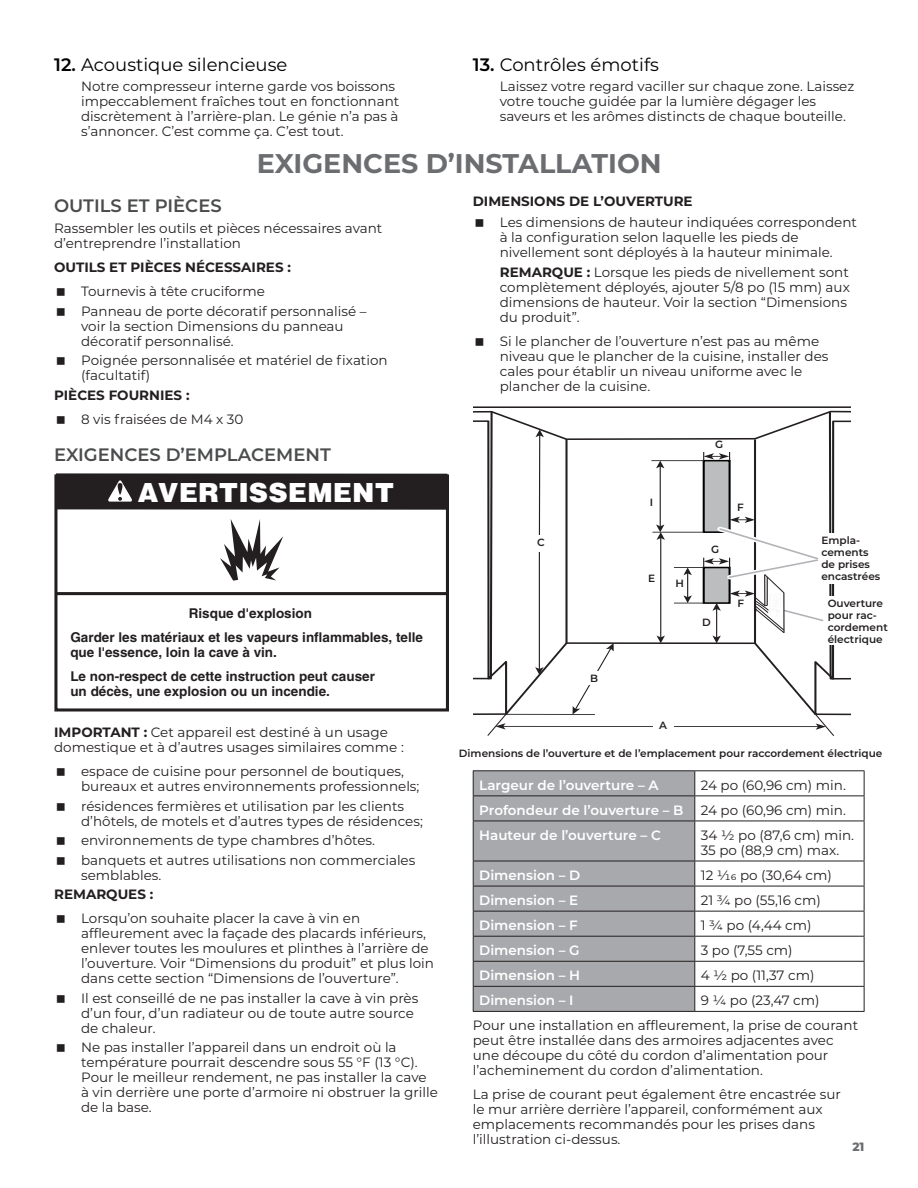
<style>
.page{position:relative;width:918px;height:1188px;background:#fff}
.page>*{position:absolute;margin:0;border:0;box-sizing:border-box;transform-origin:0 0}
.JA_Section_Header{font:700 27px "Montserrat";color:#6c6d70}
.t1{font:900 27px "Helvetica";color:#fff}
.t2{font:18px "Montserrat";color:#000}
.JA_Subtopic_header{font:600 18px "Montserrat";color:#4b4c4d}
.JA_Body{font:13.5px/15px "Montserrat";color:#231f20}
.JA_Body_indent_for_l{font:13.5px/15px "Montserrat";color:#231f20}
.t3{font:700 13.5px/23.2px "Helvetica";color:#231f20;text-align:center}
.Body{font:13.5px/15px "Montserrat";color:#231f20}
.Body_indent_for_list{font:13.5px/15px "Montserrat";color:#231f20}
.Body-2{font:600 13.5px "Montserrat";color:#fff}
.JA_Body_Bold{font:700 13.5px "Montserrat";color:#231f20}
.JA_Body-2{font:700 13.5px "Montserrat";color:#231f20}
.t4{font:800 12px "Montserrat";color:#6c6d70}
.JA_Callouts{font:600 10.5px/12px "Montserrat";color:#231f20}
.s1{font-weight:600;color:#040101}
.s2{font-weight:700}
</style>
<div class="page">
<div style="left:474px;top:771px;width:220px;height:240px;background:#a8a9ad"></div>
<hr style="left:473px;top:770px;width:222px;height:1px;background:#231f20">
<hr style="left:695px;top:770px;width:170px;height:1px;background:#231f20">
<hr style="left:473px;top:795px;width:222px;height:1px;background:#231f20">
<svg style="left:473px;top:771px;width:1px;height:50px"></svg>
<hr style="left:695px;top:795px;width:170px;height:1px;background:#231f20">
<svg style="left:694px;top:771px;width:1px;height:50px"></svg>
<svg style="left:864px;top:771px;width:1px;height:50px"></svg>
<hr style="left:473px;top:821px;width:222px;height:1px;background:#231f20">
<hr style="left:473px;top:821px;width:1px;height:40px;background:#231f20">
<hr style="left:695px;top:821px;width:170px;height:1px;background:#231f20">
<hr style="left:694px;top:821px;width:1px;height:40px;background:#231f20">
<hr style="left:864px;top:821px;width:1px;height:40px;background:#231f20">
<hr style="left:473px;top:861px;width:222px;height:1px;background:#231f20">
<hr style="left:695px;top:861px;width:170px;height:1px;background:#231f20">
<hr style="left:473px;top:886px;width:222px;height:1px;background:#231f20">
<hr style="left:695px;top:886px;width:170px;height:1px;background:#231f20">
<hr style="left:473px;top:911px;width:222px;height:1px;background:#231f20">
<hr style="left:695px;top:911px;width:170px;height:1px;background:#231f20">
<hr style="left:473px;top:936px;width:222px;height:1px;background:#231f20">
<hr style="left:695px;top:936px;width:170px;height:1px;background:#231f20">
<hr style="left:473px;top:961px;width:222px;height:1px;background:#231f20">
<hr style="left:695px;top:961px;width:170px;height:1px;background:#231f20">
<hr style="left:473px;top:986px;width:222px;height:1px;background:#231f20">
<svg style="left:473px;top:861px;width:1px;height:150px"></svg>
<hr style="left:695px;top:986px;width:170px;height:1px;background:#231f20">
<svg style="left:694px;top:861px;width:1px;height:150px"></svg>
<svg style="left:864px;top:861px;width:1px;height:150px"></svg>
<hr style="left:473px;top:1011px;width:222px;height:1px;background:#231f20">
<hr style="left:695px;top:1011px;width:170px;height:1px;background:#231f20">
<hr style="left:55px;top:592px;width:392px;height:3px;background:#231f20">
<div style="left:54px;top:474px;width:395px;height:238px;border:3px solid #231f20"></div>
<div style="left:56px;top:473px;width:391px;height:37px;background:#231f20"></div>
<svg style="left:108px;top:480px;width:24px;height:22px"></svg>
<svg style="left:220px;top:519px;width:63px;height:62px"></svg>
<hr style="left:473px;top:406px;width:378px;height:2px;background:#231f20">
<svg style="left:473px;top:410px;width:378px;height:326px"></svg>
<div style="left:534px;top:536px;width:14px;height:11px;background:#fff"></div>
<div style="left:828px;top:596px;width:64px;height:49px;background:#fff"></div>
<div style="left:821px;top:534px;width:61px;height:50px;background:#fff"></div>
<p class="t2" style="left:473px;top:53px;width:188px"><span class="s1">13.</span> Contrôles émotifs</p>
<p class="JA_Body_indent_for_l" style="left:500px;top:78px;width:356px">Laissez votre regard vaciller sur chaque zone. Laissez votre touche guidée par la lumière dégager les saveurs et les arômes distincts de chaque bouteille.</p>
<p class="JA_Section_Header" style="left:257px;top:144px;width:406px">EXIGENCES D’INSTALLATION</p>
<p class="t2" style="left:54px;top:53px;width:235px"><span class="s1">12.</span> Acoustique silencieuse</p>
<p class="JA_Body_indent_for_l" style="left:81px;top:78px;width:320px">Notre compresseur interne garde vos boissons impeccablement fraîches tout en fonctionnant discrètement à l’arrière-plan. Le génie n’a pas à s’annoncer. C’est comme ça. C’est tout.</p>
<p class="JA_Subtopic_header" style="left:54px;top:193px;width:169px">OUTILS ET PIÈCES</p>
<p class="JA_Body" style="left:54px;top:221px;width:330px">Rassembler les outils et pièces nécessaires avant d’entreprendre l’installation</p>
<p class="JA_Body_Bold" style="left:54px;top:258px;width:238px">OUTILS ET PIÈCES NÉCESSAIRES :</p>
<p class="JA_Body" style="left:81px;top:284px;width:185px">Tournevis à tête cruciforme</p>
<p class="JA_Body" style="left:81px;top:303px;width:287px">Panneau de porte décoratif personnalisé – voir la section Dimensions du panneau décoratif personnalisé.</p>
<p class="JA_Body" style="left:81px;top:353px;width:308px">Poignée personnalisée et matériel de fixation (facultatif)</p>
<p class="JA_Body_Bold" style="left:54px;top:385px;width:137px">PIÈCES FOURNIES :</p>
<p class="JA_Body" style="left:81px;top:411px;width:164px">8 vis fraisées de M4 x 30</p>
<p class="JA_Subtopic_header" style="left:54px;top:442px;width:278px">EXIGENCES D’EMPLACEMENT</p>
<p class="t1" style="left:138px;top:476px;width:258px">AVERTISSEMENT</p>
<p class="t3" style="left:70px;top:602px;width:354px">Risque d'explosion<br>Garder les matériaux et les vapeurs inflammables, telle</p>
<p class="t3" style="left:70px;top:641px;width:306px;text-align:left">que l'essence, loin la cave à vin.<br>Le non-respect de cette instruction peut causer</p>
<p class="t3" style="left:70px;top:680px;width:261px">un décès, une explosion ou un incendie.</p>
<p class="JA_Body" style="left:54px;top:725px;width:351px"><span class="s2">IMPORTANT :</span> Cet appareil est destiné à un usage domestique et à d’autres usages similaires comme :</p>
<p class="JA_Body" style="left:81px;top:764px;width:340px">espace de cuisine pour personnel de boutiques, bureaux et autres environnements professionnels;</p>
<p class="JA_Body" style="left:81px;top:798px;width:343px">résidences fermières et utilisation par les clients d’hôtels, de motels et d’autres types de résidences;</p>
<p class="JA_Body" style="left:81px;top:833px;width:295px">environnements de type chambres d’hôtes.</p>
<p class="JA_Body" style="left:81px;top:852px;width:336px">banquets et autres utilisations non commerciales semblables.</p>
<p class="JA_Body-2" style="left:54px;top:885px;width:101px">REMARQUES :</p>
<p class="JA_Body" style="left:81px;top:911px;width:354px">Lorsqu’on souhaite placer la cave à vin en affleurement avec la façade des placards inférieurs, enlever toutes les moulures et plinthes à l’arrière de l’ouverture. Voir “Dimensions du produit” et plus loin dans cette section “Dimensions de l’ouverture”.</p>
<p class="JA_Body" style="left:81px;top:990px;width:339px">Il est conseillé de ne pas installer la cave à vin près d’un four, d’un radiateur ou de toute autre source de chaleur.</p>
<p class="JA_Body" style="left:81px;top:1040px;width:358px">Ne pas installer l’appareil dans un endroit où la température pourrait descendre sous 55 °F (13 °C).<br>Pour le meilleur rendement, ne pas installer la cave à vin derrière une porte d’armoire ni obstruer la grille de la base.</p>
<p class="JA_Body_Bold" style="left:473px;top:192px;width:221px">DIMENSIONS DE L’OUVERTURE</p>
<p class="JA_Body" style="left:500px;top:215px;width:359px">Les dimensions de hauteur indiquées correspondent à la configuration selon laquelle les pieds de nivellement sont déployés à la hauteur minimale.</p>
<p class="Body_indent_for_list" style="left:500px;top:264px;width:352px"><span class="s2">REMARQUE :</span> Lorsque les pieds de nivellement sont complètement déployés, ajouter 5/8 po (15 mm) aux dimensions de hauteur. Voir la section “Dimensions du produit”.</p>
<p class="JA_Body" style="left:500px;top:333px;width:330px">Si le plancher de l’ouverture n’est pas au même niveau que le plancher de la cuisine, installer des cales pour établir un niveau uniforme avec le plancher de la cuisine.</p>
<p class="JA_Callouts" style="left:537px;top:535px;width:9px">C</p>
<p class="JA_Callouts" style="left:590px;top:672px;width:9px">B</p>
<p class="JA_Callouts" style="left:650px;top:496px;width:5px">I</p>
<p class="JA_Callouts" style="left:648px;top:572px;width:9px">E</p>
<p class="JA_Callouts" style="left:715px;top:438px;width:10px">G</p>
<p class="JA_Callouts" style="left:675px;top:577px;width:10px">H</p>
<p class="JA_Callouts" style="left:711px;top:543px;width:10px">G</p>
<p class="JA_Callouts" style="left:702px;top:616px;width:10px">D</p>
<p class="JA_Callouts" style="left:737px;top:500px;width:8px">F</p>
<p class="JA_Callouts" style="left:738px;top:597px;width:8px">F</p>
<p class="JA_Callouts" style="left:659px;top:718px;width:9px">A</p>
<p class="JA_Callouts" style="left:821px;top:534px;width:60px">Empla&shy;cements de prises encastrées</p>
<p class="JA_Callouts" style="left:828px;top:596px;width:62px">Ouverture pour rac&shy;cordement électrique</p>
<p class="JA_Callouts" style="left:459px;top:747px;width:425px">Dimensions de l’ouverture et de l’emplacement pour raccordement électrique</p>
<p class="Body-2" style="left:479px;top:776px;width:181px">Largeur de l’ouverture – A</p>
<p class="Body" style="left:701px;top:777px;width:147px">24 po (60,96 cm) min.</p>
<p class="Body-2" style="left:479px;top:801px;width:206px">Profondeur de l’ouverture – B</p>
<p class="Body" style="left:701px;top:802px;width:147px">24 po (60,96 cm) min.</p>
<p class="Body-2" style="left:479px;top:826px;width:183px">Hauteur de l’ouverture – C</p>
<p class="Body" style="left:701px;top:827px;width:155px">34 1/2 po (87,6 cm) min.<br>35 po (88,9 cm) max.</p>
<p class="Body-2" style="left:479px;top:866px;width:103px">Dimension – D</p>
<p class="Body" style="left:701px;top:867px;width:133px">12 1/16 po (30,64 cm)</p>
<p class="Body-2" style="left:479px;top:891px;width:101px">Dimension – E</p>
<p class="Body" style="left:701px;top:892px;width:122px">21 3/4 po (55,16 cm)</p>
<p class="Body-2" style="left:479px;top:916px;width:100px">Dimension – F</p>
<p class="Body" style="left:701px;top:917px;width:112px">1 3/4 po (4,44 cm)</p>
<p class="Body-2" style="left:479px;top:941px;width:102px">Dimension – G</p>
<p class="Body" style="left:701px;top:943px;width:93px">3 po (7,55 cm)</p>
<p class="Body-2" style="left:479px;top:966px;width:102px">Dimension – H</p>
<p class="Body" style="left:701px;top:968px;width:115px">4 1/2 po (11,37 cm)</p>
<p class="Body-2" style="left:479px;top:991px;width:96px">Dimension – I</p>
<p class="Body" style="left:701px;top:993px;width:120px">9 1/4 po (23,47 cm)</p>
<p class="JA_Body" style="left:473px;top:1017px;width:387px">Pour une installation en affleurement, la prise de courant peut être installée dans des armoires adjacentes avec une découpe du côté du cordon d’alimentation pour l’acheminement du cordon d’alimentation.</p>
<p class="JA_Body" style="left:473px;top:1086px;width:370px">La prise de courant peut également être encastrée sur le mur arrière derrière l’appareil, conformément aux emplacements recommandés pour les prises dans l’illustration ci-dessus.</p>
<p class="t4" style="left:852px;top:1138px;width:14px">21</p>
</div>
